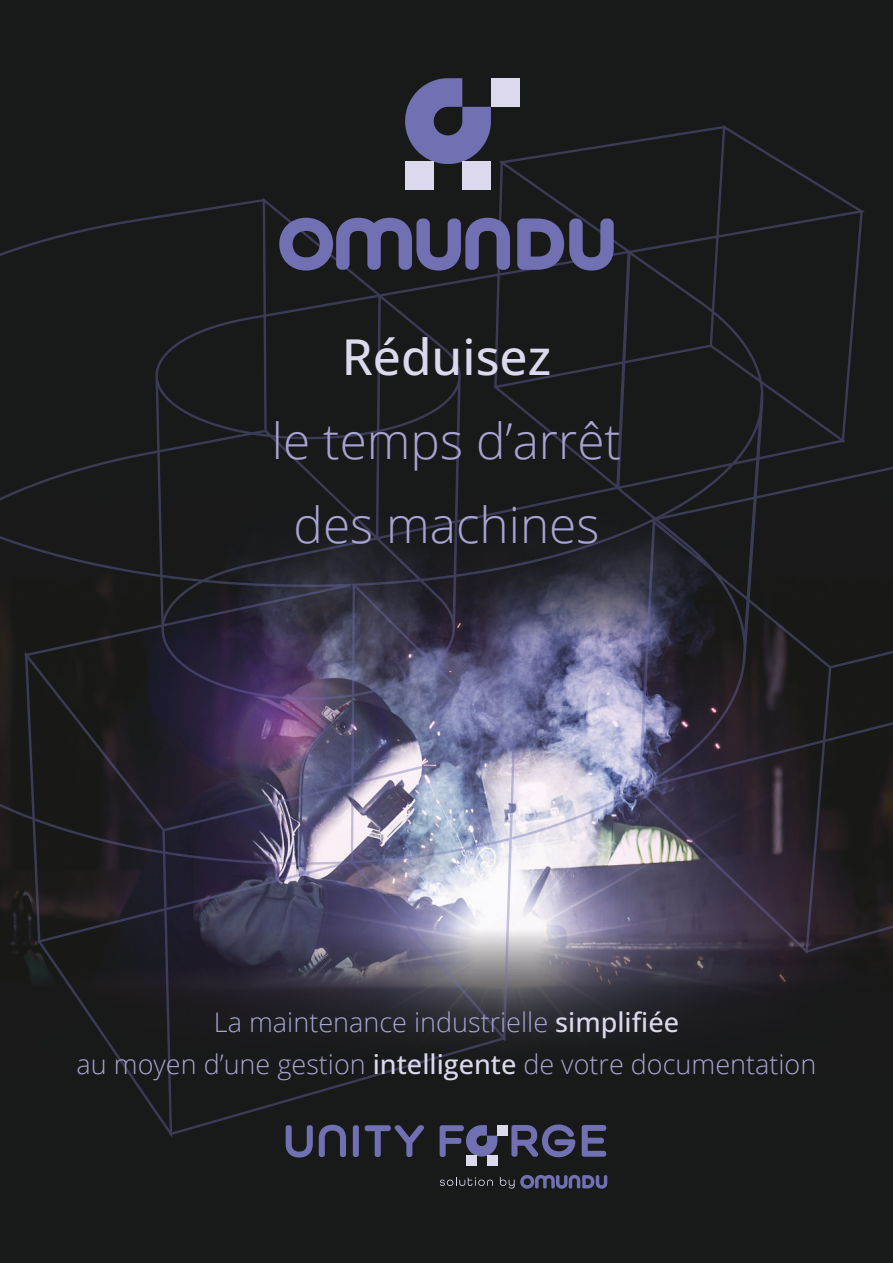
<style>
.page{position:relative;width:893px;height:1263px;background:#181919}
.page>*{position:absolute;margin:0;border:0;box-sizing:border-box;transform-origin:0 0}
.t1{font:300 49.5px/84px "Open Sans";color:#a6a4d2;text-align:center}
.t2{font:500 49.5px "Open Sans";color:#dcd8ed}
.t3{font:300 27px/42px "Open Sans";color:#a6a4d2;text-align:center}
.s1{font-weight:500;color:#dcd8ed}
</style>
<div class="page">
<img style="left:0;top:125px;width:893px;height:1012px">
<svg style="left:405px;top:78px;width:86px;height:86px"></svg>
<div style="left:491px;top:78px;width:29px;height:29px;background:#dcd8ed"></div>
<div style="left:462px;top:161px;width:29px;height:29px;background:#dcd8ed"></div>
<div style="left:405px;top:161px;width:29px;height:29px;background:#dcd8ed"></div>
<svg style="left:517px;top:218px;width:97px;height:53px"></svg>
<svg style="left:279px;top:218px;width:231px;height:53px"></svg>
<div style="left:497px;top:1125px;width:11px;height:10px;background:#dcd8ed"></div>
<div style="left:487px;top:1156px;width:10px;height:10px;background:#dcd8ed"></div>
<div style="left:466px;top:1156px;width:10px;height:10px;background:#dcd8ed"></div>
<svg style="left:440px;top:1177px;width:53px;height:9px"></svg>
<svg style="left:500px;top:1175px;width:107px;height:14px"></svg>
<svg style="left:511px;top:1124px;width:64px;height:33px"></svg>
<svg style="left:582px;top:1125px;width:24px;height:32px"></svg>
<svg style="left:286px;top:1125px;width:27px;height:32px"></svg>
<svg style="left:319px;top:1125px;width:27px;height:32px"></svg>
<div style="left:353px;top:1125px;width:6px;height:32px;background:#7070b3;border-radius:2px"></div>
<svg style="left:365px;top:1125px;width:59px;height:32px"></svg>
<svg style="left:440px;top:1125px;width:57px;height:32px"></svg>
<h1 class="t2" style="left:342px;top:323px;width:211px">Réduisez</h1>
<h1 class="t1" style="left:272px;top:397px;width:351px">le temps d’arrêt des machines</h1>
<p class="t3" style="left:77px;top:1000px;width:741px">La maintenance industrielle <span class="s1">simplifiée<br></span>au moyen d’une gestion <span class="s1">intelligente</span> de votre documentation</p>
</div>
